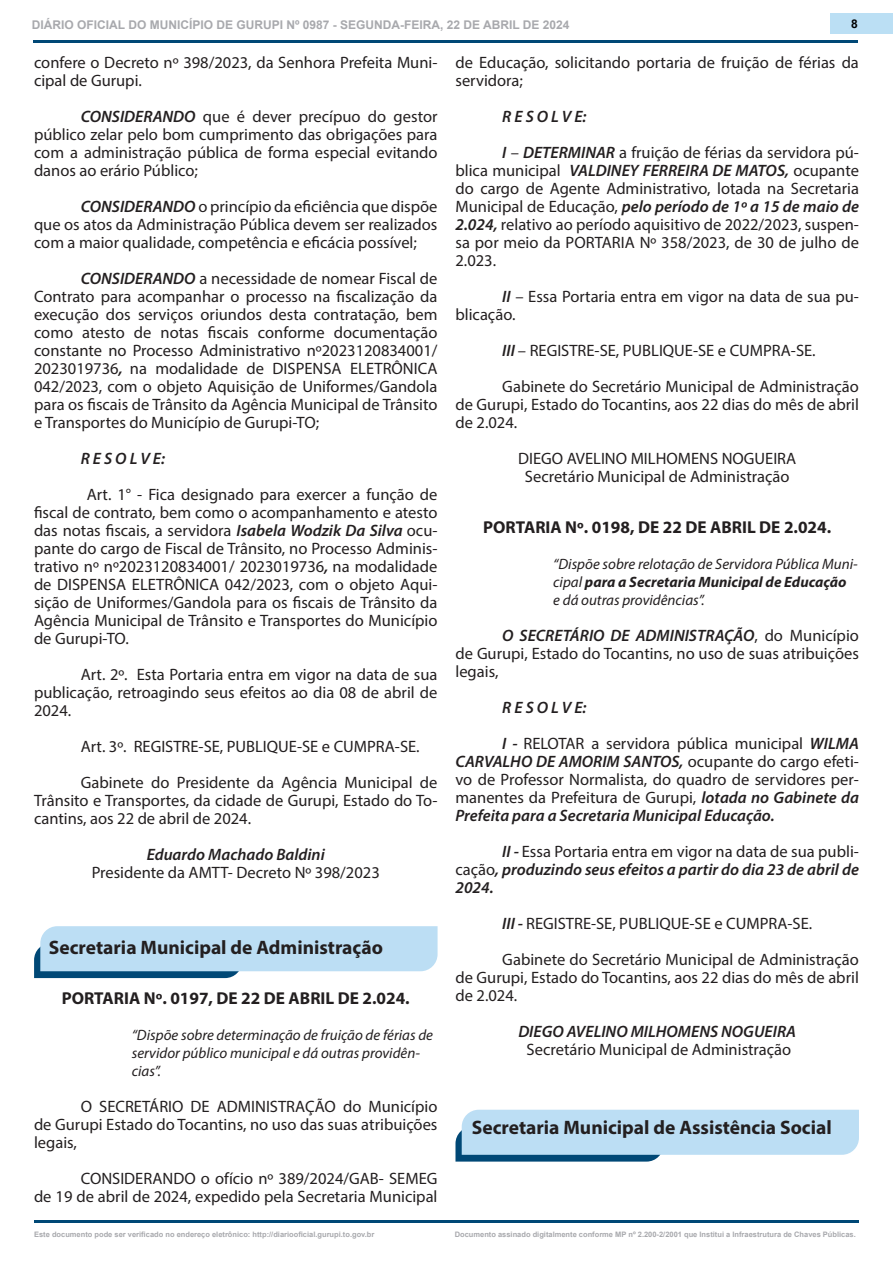
<style>
.page{position:relative;width:893px;height:1263px;background:#fff}
.page>*{position:absolute;margin:0;border:0;box-sizing:border-box;transform-origin:0 0}
.titul{font:700 19.5px "Myriad Pro";color:#231f20}
.proto{font:700 17.25px "Myriad Pro";color:#231f20}
.TEXTO{font:16.5px/18px "Myriad Pro";color:#231f20;text-align:justify}
.TEXTO_CENTRO{font:16.5px "Myriad Pro";color:#231f20}
.TEXTO-2{font:italic 600 16.5px/18px "Myriad Pro";color:#231f20;text-align:justify}
.TEXTO_CENTRO-2{font:italic 600 16.5px "Myriad Pro";color:#231f20}
.EMENTA{font:italic 15px/18px "Myriad Pro";color:#231f20}
.t1{font:700 12px "Arial";color:#a8a9ad}
.t2{font:700 12px "Arial";color:#000001}
.t3{font:700 7.5px "Arial";color:#a8a9ad}
.s1{font-weight:600;font-style:italic}
.s2{font-weight:700}
.s3{font-weight:400;font-style:normal}
</style>
<div class="page">
<hr style="left:34px;top:1220px;width:825px;height:3px;background:#004876">
<div style="left:831px;top:13px;width:62px;height:21px;background:#bbdff4"></div>
<hr style="left:33px;top:40px;width:825px;height:3px;background:#004876">
<svg style="left:34px;top:926px;width:404px;height:52px;background:#b4d6ec"></svg>
<svg style="left:455px;top:1110px;width:404px;height:51px;background:#b4d6ec"></svg>
<p class="t1" style="left:32px;top:16px;width:539px">DIÁRIO OFICIAL DO MUNICÍPIO DE GURUPI Nº 0987 - SEGUNDA-FEIRA, 22 DE ABRIL DE 2024</p>
<p class="t2" style="left:851px;top:15px;width:8px">8</p>
<p class="TEXTO" style="left:34px;top:53px;width:405px">confere o Decreto nº 398/2023, da Senhora Prefeita Muni&shy;cipal de Gurupi.</p>
<p class="TEXTO" style="left:34px;top:107px;width:405px;text-indent:47px"><span class="s1">CONSIDERANDO</span> que é dever precípuo do gestor público zelar pelo bom cumprimento das obrigações para com a administração pública de forma especial evitando danos ao erário Público;</p>
<p class="TEXTO" style="left:34px;top:197px;width:405px;text-indent:47px"><span class="s1">CONSIDERANDO</span> o princípio da eficiência que dispõe que os atos da Administração Pública devem ser realizados com a maior qualidade, competência e eficácia possível;</p>
<p class="TEXTO" style="left:34px;top:269px;width:405px;text-indent:47px"><span class="s1">CONSIDERANDO</span> a necessidade de nomear Fiscal de Contrato para acompanhar o processo na fiscalização da execução dos serviços oriundos desta contratação, bem como atesto de notas fiscais conforme documentação constante no Processo Administrativo nº2023120834001/ 2023019736<span class="s1">,</span> na modalidade de DISPENSA ELETRÔNICA 042/2023, com o objeto Aquisição de Uniformes/Gandola para os fiscais de Trânsito da Agência Municipal de Trânsito e Transportes do Município de Gurupi-TO;</p>
<p class="TEXTO-2" style="left:81px;top:449px;width:86px">R E S O L V E:</p>
<p class="TEXTO" style="left:34px;top:485px;width:405px;text-indent:53px">Art. 1° - Fica designado para exercer a função de fiscal de contrato, bem como o acompanhamento e atesto das notas fiscais, a servidora <span class="s1">Isabela Wodzik Da Silva</span> ocu&shy;pante do cargo de Fiscal de Trânsito, no Processo Adminis&shy;trativo nº nº2023120834001/ 2023019736<span class="s1">,</span> na modalidade de DISPENSA ELETRÔNICA 042/2023, com o objeto Aqui&shy;sição de Uniformes/Gandola para os fiscais de Trânsito da Agência Municipal de Trânsito e Transportes do Município de Gurupi-TO.</p>
<p class="TEXTO" style="left:34px;top:665px;width:405px;text-indent:47px">Art. 2º. Esta Portaria entra em vigor na data de sua publicação, retroagindo seus efeitos ao dia 08 de abril de 2024.</p>
<p class="TEXTO" style="left:81px;top:737px;width:340px">Art. 3º. REGISTRE-SE, PUBLIQUE-SE e CUMPRA-SE.</p>
<p class="TEXTO" style="left:34px;top:773px;width:405px;text-indent:47px">Gabinete do Presidente da Agência Municipal de Trânsito e Transportes, da cidade de Gurupi, Estado do To&shy;cantins, aos 22 de abril de 2024.</p>
<p class="TEXTO_CENTRO-2" style="left:147px;top:844px;width:180px">Eduardo Machado Baldini</p>
<p class="TEXTO_CENTRO" style="left:92px;top:862px;width:290px">Presidente da AMTT- Decreto Nº 398/2023</p>
<p class="titul" style="left:49px;top:935px;width:336px">Secretaria Municipal de Administração</p>
<p class="proto" style="left:62px;top:987px;width:350px">PORTARIA Nº. 0197, DE 22 DE ABRIL DE 2.024.</p>
<p class="EMENTA" style="left:132px;top:1026px;width:303px">“Dispõe sobre determinação de fruição de férias de servidor público municipal e dá outras providên&shy;cias”.</p>
<p class="TEXTO" style="left:34px;top:1097px;width:405px;text-indent:47px">O SECRETÁRIO DE ADMINISTRAÇÃO do Município de Gurupi Estado do Tocantins, no uso das suas atribuições legais,</p>
<p class="TEXTO" style="left:34px;top:1169px;width:405px;text-align:right">CONSIDERANDO o ofício nº 389/2024/GAB- SEMEG<br>de 19 de abril de 2024, expedido pela Secretaria Municipal</p>
<p class="TEXTO" style="left:455px;top:53px;width:405px">de Educação, solicitando portaria de fruição de férias da servidora;</p>
<p class="TEXTO-2" style="left:502px;top:107px;width:86px">R E S O L V E:</p>
<p class="TEXTO" style="left:455px;top:143px;width:405px;text-indent:47px"><span class="s1">I</span> – <span class="s1">DETERMINAR</span> a fruição de férias da servidora pú&shy;blica municipal <span class="s1">VALDINEY FERREIRA DE MATOS,</span> ocupante do cargo de Agente Administrativo, lotada na Secretaria Municipal de Educação, <span class="s1">pelo período de 1º a 15 de maio de 2.024,</span> relativo ao período aquisitivo de 2022/2023, suspen&shy;sa por meio da PORTARIA Nº 358/2023, de 30 de julho de 2.023.</p>
<p class="TEXTO" style="left:455px;top:287px;width:405px;text-indent:47px"><span class="s1">II</span> – Essa Portaria entra em vigor na data de sua pu&shy;blicação.</p>
<p class="TEXTO" style="left:502px;top:341px;width:315px"><span class="s1">III</span> – REGISTRE-SE, PUBLIQUE-SE e CUMPRA-SE.</p>
<p class="TEXTO" style="left:455px;top:377px;width:405px;text-indent:47px">Gabinete do Secretário Municipal de Administração de Gurupi, Estado do Tocantins, aos 22 dias do mês de abril de 2.024.</p>
<p class="TEXTO_CENTRO" style="left:518px;top:448px;width:280px">DIEGO AVELINO MILHOMENS NOGUEIRA</p>
<p class="TEXTO_CENTRO" style="left:525px;top:466px;width:266px">Secretário Municipal de Administração</p>
<p class="proto" style="left:483px;top:516px;width:350px">PORTARIA Nº. 0198, DE 22 DE ABRIL DE 2.024.</p>
<p class="EMENTA" style="left:553px;top:555px;width:306px">“Dispõe sobre relotação de Servidora Pública Muni&shy;cipal <span class="s2">para a Secretaria Municipal de Educação<br></span>e dá outras providências”.</p>
<p class="TEXTO" style="left:455px;top:626px;width:405px;text-indent:47px"><span class="s1">O SECRETÁRIO DE ADMINISTRAÇÃO</span>, do Município de Gurupi, Estado do Tocantins, no uso de suas atribuições legais,</p>
<p class="TEXTO-2" style="left:502px;top:698px;width:86px">R E S O L V E:</p>
<p class="TEXTO" style="left:455px;top:734px;width:405px;text-indent:47px"><span class="s1">I -</span> RELOTAR a servidora pública municipal <span class="s1">WILMA CARVALHO DE AMORIM SANTOS,</span> ocupante do cargo efeti&shy;vo de Professor Normalista, do quadro de servidores per&shy;manentes da Prefeitura de Gurupi, <span class="s1">lotada no Gabinete da Prefeita para a Secretaria Municipal Educação.</span></p>
<p class="TEXTO-2" style="left:455px;top:842px;width:405px;text-indent:47px">II - <span class="s3">Essa Portaria entra em vigor na data de sua publi&shy;cação</span>, produzindo seus efeitos a partir do dia 23 de abril de 2024.</p>
<p class="TEXTO" style="left:502px;top:914px;width:311px"><span class="s1">III -</span> REGISTRE-SE, PUBLIQUE-SE e CUMPRA-SE.</p>
<p class="TEXTO" style="left:455px;top:950px;width:405px;text-indent:47px">Gabinete do Secretário Municipal de Administração de Gurupi, Estado do Tocantins, aos 22 dias do mês de abril de 2.024.</p>
<p class="TEXTO_CENTRO-2" style="left:518px;top:1021px;width:279px">DIEGO AVELINO MILHOMENS NOGUEIRA</p>
<p class="TEXTO_CENTRO" style="left:527px;top:1039px;width:266px">Secretário Municipal de Administração</p>
<p class="titul" style="left:472px;top:1115px;width:362px">Secretaria Municipal de Assistência Social</p>
<p class="t3" style="left:34px;top:1228px;width:342px">Este documento pode ser verificado no endereço eletrônico: http://diariooficial.gurupi.to.gov.br</p>
<p class="t3" style="left:455px;top:1228px;width:403px">Documento assinado digitalmente conforme MP nº 2.200-2/2001 que Institui a Infraestrutura de Chaves Públicas.</p>
</div>
